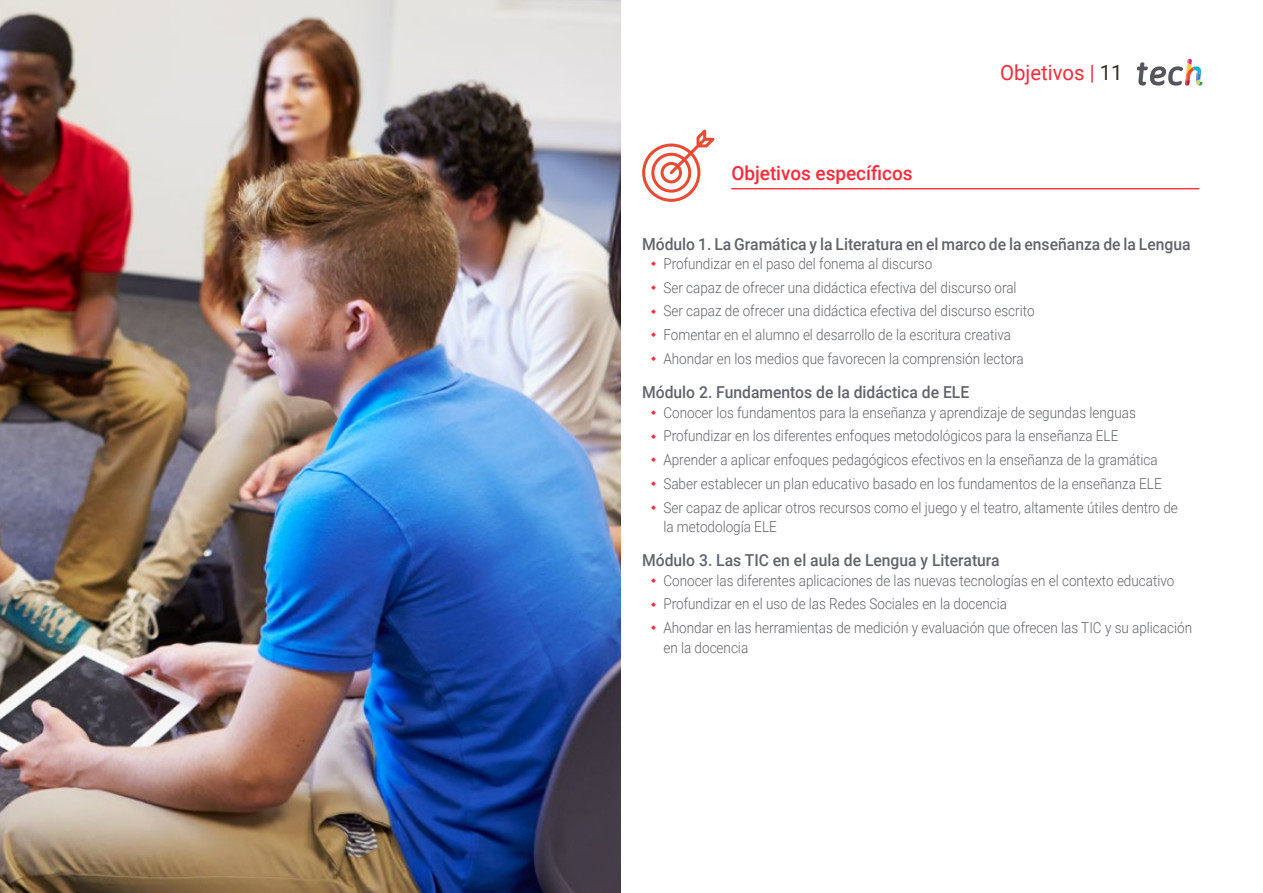
<style>
.page{position:relative;width:1263px;height:893px;background:#fff}
.page>*{position:absolute;margin:0;border:0;box-sizing:border-box;transform-origin:0 0}
.t1{font:21px "Roboto";color:#ff293a}
.t2{font:500 19.5px "Roboto";color:#ff293a}
.t3{font:500 16.5px "Roboto";color:#61646a;scale:.95 1}
.t4{font:300 15px/23.7px "Roboto";color:#61646a;scale:.9 1}
.s1{color:#312e20}
</style>
<div class="page">
<svg style="left:642px;top:129px;width:72px;height:73px"></svg>
<hr style="left:731px;top:188px;width:468px;height:1px;background:#ff293a">
<img style="left:0;top:0;width:621px;height:893px">
<svg style="left:1137px;top:59px;width:65px;height:27px"></svg>
<h2 class="t2" style="left:731px;top:160px;width:183px">Objetivos específicos</h2>
<h1 class="t1" style="left:1000px;top:57px;width:124px">Objetivos | <span class="s1">11</span></h1>
<p class="t3" style="left:642px;top:232px;width:579px">Módulo 1. La Gramática y la Literatura en el marco de la enseñanza de la Lengua</p>
<p class="t4" style="left:663px;top:251px;width:414px">Profundizar en el paso del fonema al discurso<br>Ser capaz de ofrecer una didáctica efectiva del discurso oral Ser capaz de ofrecer una didáctica efectiva del discurso escrito Fomentar en el alumno el desarrollo de la escritura creativa Ahondar en los medios que favorecen la comprensión lectora</p>
<p class="t3" style="left:642px;top:381px;width:346px">Módulo 2. Fundamentos de la didáctica de ELE</p>
<p class="t4" style="left:663px;top:400px;width:573px">Conocer los fundamentos para la enseñanza y aprendizaje de segundas lenguas Profundizar en los diferentes enfoques metodológicos para la enseñanza ELE<br>Aprender a aplicar enfoques pedagógicos efectivos en la enseñanza de la gramática Saber establecer un plan educativo basado en los fundamentos de la enseñanza ELE Ser capaz de aplicar otros recursos como el juego y el teatro, altamente útiles dentro de</p>
<p class="t4" style="left:663px;top:514px;width:127px">la metodología ELE</p>
<p class="t3" style="left:642px;top:549px;width:378px">Módulo 3. Las TIC en el aula de Lengua y Literatura</p>
<p class="t4" style="left:663px;top:568px;width:589px">Conocer las diferentes aplicaciones de las nuevas tecnologías en el contexto educativo<br>Profundizar en el uso de las Redes Sociales en la docencia<br>Ahondar en las herramientas de medición y evaluación que ofrecen las TIC y su aplicación</p>
<p class="t4" style="left:663px;top:635px;width:96px">en la docencia</p>
</div>
